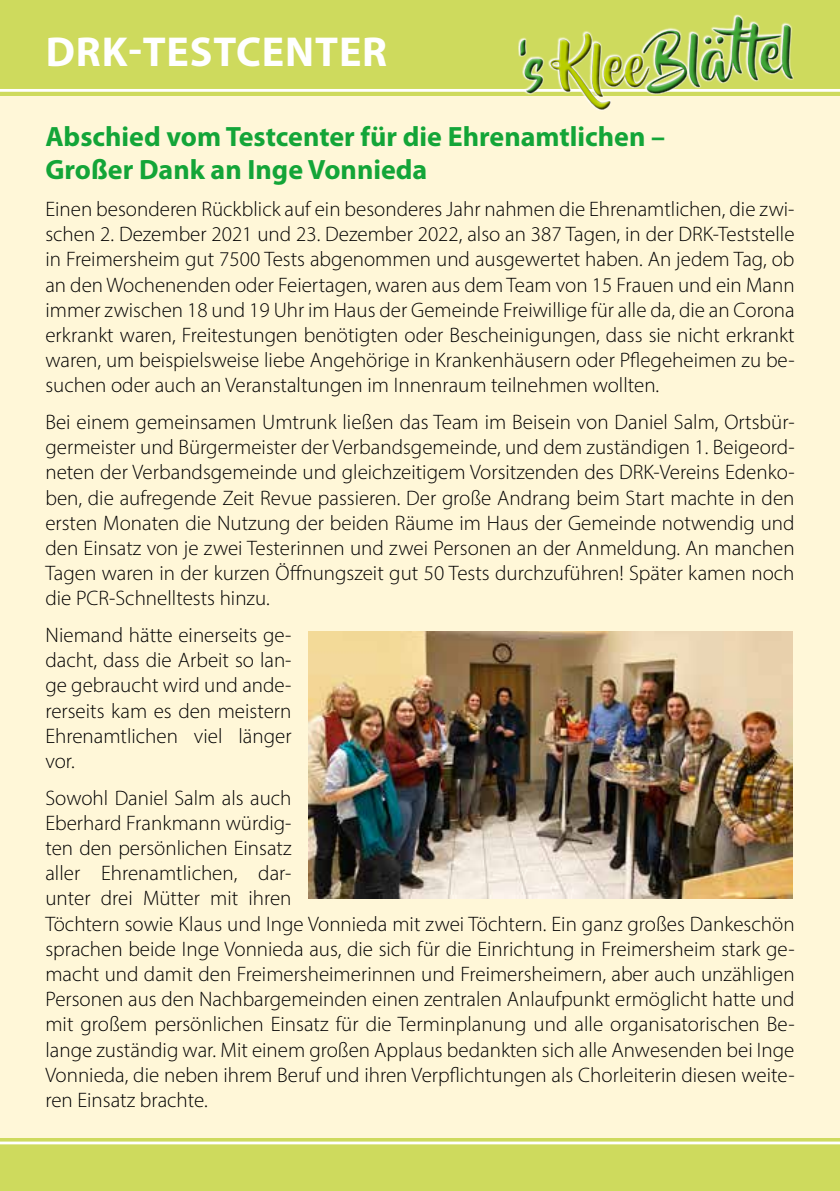
<style>
.page{position:relative;width:840px;height:1191px;background:#fff}
.page>*{position:absolute;margin:0;border:0;box-sizing:border-box;transform-origin:0 0}
.t1{font:700 42px "Myriad Pro";letter-spacing:.02em;color:#fff}
.t2{font:700 28px/33.6px "Myriad Pro";color:#13a538}
.t3{font:300 21px/25.2px "Myriad Pro";color:#000;text-align:justify}
</style>
<div class="page">
<div style="left:0;top:0;width:839px;height:1191px;background:#fff7d8"></div>
<div style="left:0;top:0;width:839px;height:95px;background:#ceda5d"></div>
<hr style="left:0;top:89px;width:839px;height:3px;background:#fff">
<div style="left:0;top:1138px;width:839px;height:53px;background:#ceda5d"></div>
<hr style="left:0;top:1141px;width:839px;height:3px;background:#fff">
<svg style="left:517px;top:14px;width:278px;height:97px"></svg>
<img style="left:308px;top:632px;width:484px;height:266px">
<h1 class="t1" style="left:46px;top:28px;width:343px">DRK-TESTCENTER</h1>
<h2 class="t2" style="left:45px;top:120px;width:621px">Abschied vom Testcenter für die Ehrenamtlichen –<br>Großer Dank an Inge Vonnieda</h2>
<p class="t3" style="left:45px;top:196px;width:750px">Einen besonderen Rückblick auf ein besonderes Jahr nahmen die Ehrenamtlichen, die zwi&shy;schen 2. Dezember 2021 und 23. Dezember 2022, also an 387 Tagen, in der DRK-Teststelle in Freimersheim gut 7500 Tests abgenommen und ausgewertet haben. An jedem Tag, ob an den Wochenenden oder Feiertagen, waren aus dem Team von 15 Frauen und ein Mann immer zwischen 18 und 19 Uhr im Haus der Gemeinde Freiwillige für alle da, die an Corona erkrankt waren, Freitestungen benötigten oder Bescheinigungen, dass sie nicht erkrankt waren, um beispielsweise liebe Angehörige in Krankenhäusern oder Pflegeheimen zu be&shy;suchen oder auch an Veranstaltungen im Innenraum teilnehmen wollten.</p>
<p class="t3" style="left:45px;top:409px;width:750px">Bei einem gemeinsamen Umtrunk ließen das Team im Beisein von Daniel Salm, Ortsbür&shy;germeister und Bürgermeister der Verbandsgemeinde, und dem zuständigen 1. Beigeord&shy;neten der Verbandsgemeinde und gleichzeitigem Vorsitzenden des DRK-Vereins Edenko&shy;ben, die aufregende Zeit Revue passieren. Der große Andrang beim Start machte in den ersten Monaten die Nutzung der beiden Räume im Haus der Gemeinde notwendig und den Einsatz von je zwei Testerinnen und zwei Personen an der Anmeldung. An manchen Tagen waren in der kurzen Öffnungszeit gut 50 Tests durchzuführen! Später kamen noch die PCR-Schnelltests hinzu.</p>
<p class="t3" style="left:45px;top:622px;width:247px">Niemand hätte einerseits ge&shy;dacht, dass die Arbeit so lan&shy;ge gebraucht wird und ande&shy;rerseits kam es den meistern Ehrenamtlichen viel länger vor.</p>
<p class="t3" style="left:45px;top:784px;width:750px;text-align:left">Sowohl Daniel Salm als auch<br>Eberhard Frankmann würdig-<br>ten den persönlichen Einsatz<br>aller Ehrenamtlichen, dar-<br>unter drei Mütter mit ihren<br>Töchtern sowie Klaus und Inge Vonnieda mit zwei Töchtern. Ein ganz großes Dankeschön sprachen beide Inge Vonnieda aus, die sich für die Einrichtung in Freimersheim stark ge&shy;macht und damit den Freimersheimerinnen und Freimersheimern, aber auch unzähligen Personen aus den Nachbargemeinden einen zentralen Anlaufpunkt ermöglicht hatte und mit großem persönlichen Einsatz für die Terminplanung und alle organisatorischen Be&shy;lange zuständig war. Mit einem großen Applaus bedankten sich alle Anwesenden bei Inge Vonnieda, die neben ihrem Beruf und ihren Verpflichtungen als Chorleiterin diesen weite&shy;ren Einsatz brachte.</p>
</div>
